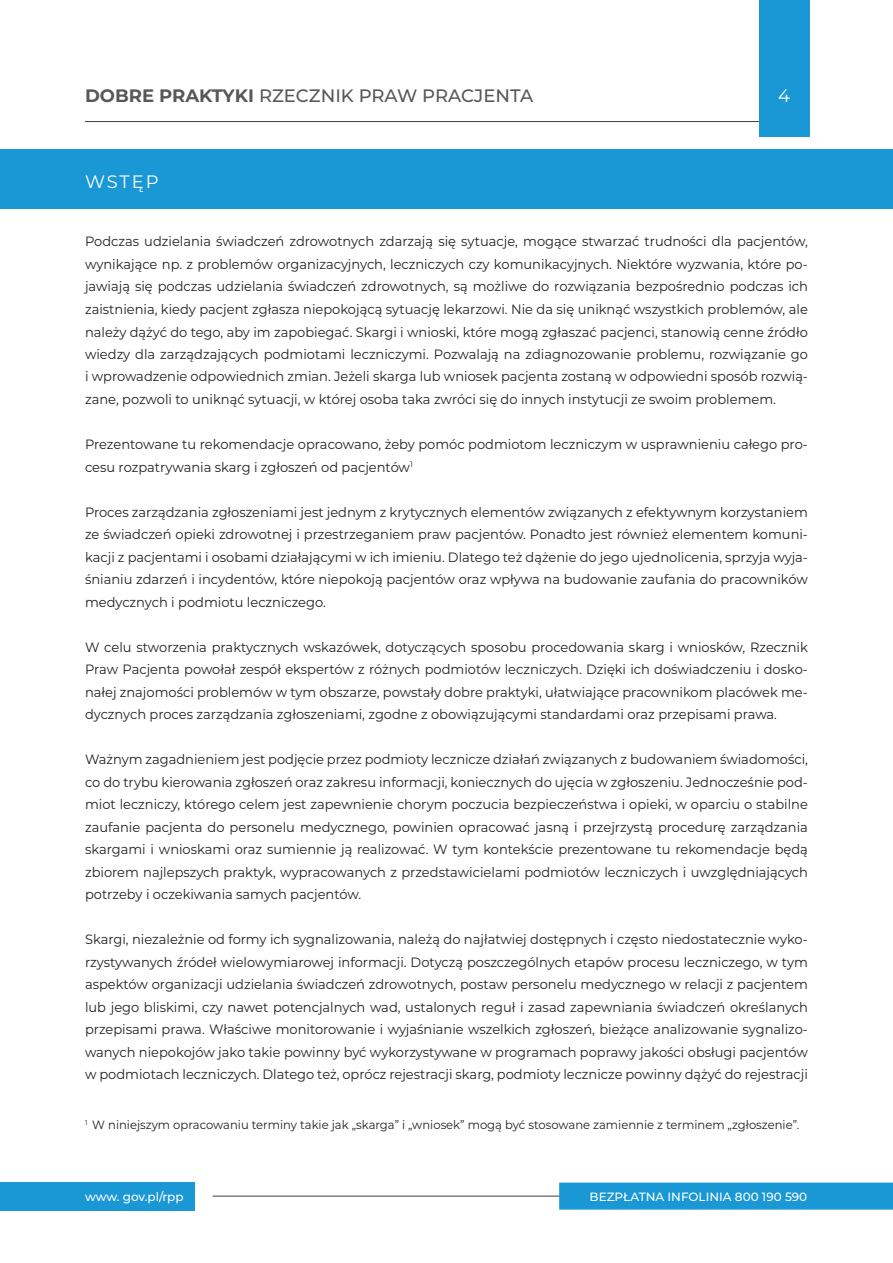
<style>
.page{position:relative;width:893px;height:1263px;background:#fff}
.page>*{position:absolute;margin:0;border:0;box-sizing:border-box;transform-origin:0 0}
.t1{font:500 18px "Montserrat";color:#57585a}
.t2{font:18px "Montserrat";letter-spacing:.105em;color:#fff}
.t3{font:13.5px/22.5px "Montserrat";color:#231f20;text-align:justify;scale:.96 1}
.t4{font:12px "Montserrat";color:#231f20;scale:.96 1}
.t5{font:500 12px "Montserrat";color:#fff}
.s1{font-weight:700}
</style>
<div class="page">
<div style="left:0;top:1182px;width:195px;height:29px;background:#1a97d5"></div>
<hr style="left:85px;top:121px;width:704px;height:1px;background:#3e3e3f">
<div style="left:759px;top:0;width:50px;height:136px;background:#1a97d5"></div>
<hr style="left:213px;top:1196px;width:446px;height:1px;background:#3e3e3f">
<div style="left:559px;top:1182px;width:334px;height:27px;background:#1a97d5"></div>
<div style="left:0;top:149px;width:893px;height:59px;background:#1a97d5"></div>
<h1 class="t1" style="left:85px;top:84px;width:450px"><span class="s1">DOBRE PRAKTYKI</span> RZECZNIK PRAW PRACJENTA</h1>
<h1 class="t2" style="left:778px;top:84px;width:13px">4</h1>
<h1 class="t2" style="left:85px;top:169px;width:75px">WSTĘP</h1>
<p class="t3" style="left:85px;top:230px;width:754px">Podczas udzielania świadczeń zdrowotnych zdarzają się sytuacje, mogące stwarzać trudności dla pacjentów, wynikające np. z problemów organizacyjnych, leczniczych czy komunikacyjnych. Niektóre wyzwania, które po&shy;jawiają się podczas udzielania świadczeń zdrowotnych, są możliwe do rozwiązania bezpośrednio podczas ich zaistnienia, kiedy pacjent zgłasza niepokojącą sytuację lekarzowi. Nie da się uniknąć wszystkich problemów, ale należy dążyć do tego, aby im zapobiegać. Skargi i wnioski, które mogą zgłaszać pacjenci, stanowią cenne źródło wiedzy dla zarządzających podmiotami leczniczymi. Pozwalają na zdiagnozowanie problemu, rozwiązanie go i wprowadzenie odpowiednich zmian. Jeżeli skarga lub wniosek pacjenta zostaną w odpowiedni sposób rozwią&shy;zane, pozwoli to uniknąć sytuacji, w której osoba taka zwróci się do innych instytucji ze swoim problemem.</p>
<p class="t3" style="left:85px;top:432px;width:754px">Prezentowane tu rekomendacje opracowano, żeby pomóc podmiotom leczniczym w usprawnieniu całego pro&shy;cesu rozpatrywania skarg i zgłoszeń od pacjentów<sup>1</sup></p>
<p class="t3" style="left:85px;top:500px;width:754px">Proces zarządzania zgłoszeniami jest jednym z krytycznych elementów związanych z efektywnym korzystaniem ze świadczeń opieki zdrowotnej i przestrzeganiem praw pacjentów. Ponadto jest również elementem komuni&shy;kacji z pacjentami i osobami działającymi w ich imieniu. Dlatego też dążenie do jego ujednolicenia, sprzyja wyja&shy;śnianiu zdarzeń i incydentów, które niepokoją pacjentów oraz wpływa na budowanie zaufania do pracowników medycznych i podmiotu leczniczego.</p>
<p class="t3" style="left:85px;top:635px;width:754px">W celu stworzenia praktycznych wskazówek, dotyczących sposobu procedowania skarg i wniosków, Rzecznik Praw Pacjenta powołał zespół ekspertów z różnych podmiotów leczniczych. Dzięki ich doświadczeniu i dosko&shy;nałej znajomości problemów w tym obszarze, powstały dobre praktyki, ułatwiające pracownikom placówek me&shy;dycznych proces zarządzania zgłoszeniami, zgodne z obowiązującymi standardami oraz przepisami prawa.</p>
<p class="t3" style="left:85px;top:747px;width:755px">Ważnym zagadnieniem jest podjęcie przez podmioty lecznicze działań związanych z budowaniem świadomości, co do trybu kierowania zgłoszeń oraz zakresu informacji, koniecznych do ujęcia w zgłoszeniu. Jednocześnie pod&shy;miot leczniczy, którego celem jest zapewnienie chorym poczucia bezpieczeństwa i opieki, w oparciu o stabilne zaufanie pacjenta do personelu medycznego, powinien opracować jasną i przejrzystą procedurę zarządzania skargami i wnioskami oraz sumiennie ją realizować. W tym kontekście prezentowane tu rekomendacje będą zbiorem najlepszych praktyk, wypracowanych z przedstawicielami podmiotów leczniczych i uwzględniających potrzeby i oczekiwania samych pacjentów.</p>
<p class="t3" style="left:85px;top:927px;width:755px">Skargi, niezależnie od formy ich sygnalizowania, należą do najłatwiej dostępnych i często niedostatecznie wyko&shy;rzystywanych źródeł wielowymiarowej informacji. Dotyczą poszczególnych etapów procesu leczniczego, w tym aspektów organizacji udzielania świadczeń zdrowotnych, postaw personelu medycznego w relacji z pacjentem lub jego bliskimi, czy nawet potencjalnych wad, ustalonych reguł i zasad zapewniania świadczeń określanych przepisami prawa. Właściwe monitorowanie i wyjaśnianie wszelkich zgłoszeń, bieżące analizowanie sygnalizo&shy;wanych niepokojów jako takie powinny być wykorzystywane w programach poprawy jakości obsługi pacjentów w podmiotach leczniczych. Dlatego też, oprócz rejestracji skarg, podmioty lecznicze powinny dążyć do rejestracji</p>
<p class="t4" style="left:85px;top:1117px;width:745px"><sup>1</sup> W niniejszym opracowaniu terminy takie jak „skarga” i „wniosek” mogą być stosowane zamiennie z terminem „zgłoszenie”.</p>
<p class="t5" style="left:85px;top:1188px;width:100px">www. gov.pl/rpp</p>
<p class="t5" style="left:590px;top:1188px;width:219px">BEZPŁATNA INFOLINIA 800 190 590</p>
</div>
